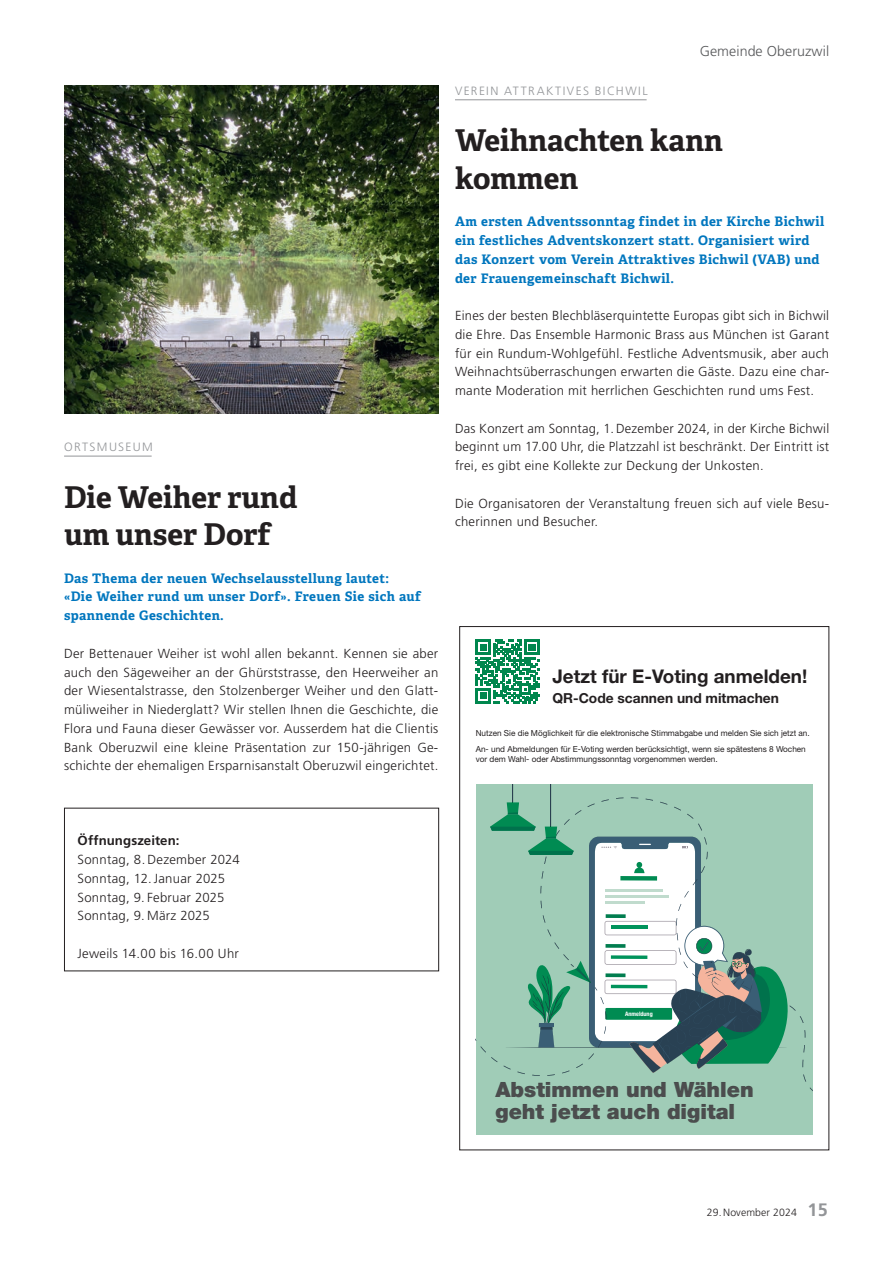
<style>
.page{position:relative;width:893px;height:1263px;background:#fff}
.page>*{position:absolute;margin:0;border:0;box-sizing:border-box;transform-origin:0 0}
.t1{font:700 30px/37.5px "Adelle";color:#231f20}
.t2{font:900 21px/22px "Helvetica Neue LT Std";color:#4c4d4e}
.t3{font:700 18.9px "Helvetica Neue LT Std";color:#231f20}
.t4{font:300 14.25px "Frutiger LT Std";letter-spacing:.005em;color:#57585a}
.t5{font:700 13.8px "Helvetica Neue LT Std";color:#231f20}
.t6{font:300 13.2px/18.8px "Frutiger LT Std";letter-spacing:.02em;color:#231f20;text-align:justify}
.t7{font:700 13.2px/18.8px "Adelle";letter-spacing:.03em;color:#0076be}
.t8{font:700 13.2px "Frutiger LT Std";letter-spacing:.005em;color:#231f20}
.t9{font:300 12px "Frutiger LT Std";letter-spacing:.12em;color:#939598}
.t10{font:300 10.5px "Frutiger LT Std";letter-spacing:.01em;color:#231f20}
.t11{font:8.4px/15.8px "Helvetica Neue LT Std";color:#231f20}
.t12{font:700 condensed 6.15px "Helvetica Neue LT Std";color:#fff}
.s1{font-weight:700;font-size:18px;color:#939598}
</style>
<div class="page">
<div style="left:476px;top:784px;width:337px;height:351px;background:#a0ccb7"></div>
<svg style="left:476px;top:784px;width:320px;height:292px"></svg>
<svg style="left:476px;top:639px;width:63px;height:64px"></svg>
<hr style="left:455px;top:99px;width:192px;height:1px;background:#939598">
<hr style="left:64px;top:456px;width:88px;height:1px;background:#939598">
<div style="left:64px;top:808px;width:375px;height:163px;border:1px solid #231f20"></div>
<img style="left:64px;top:85px;width:374px;height:329px">
<p class="t9" style="left:64px;top:440px;width:90px">ORTSMUSEUM</p>
<h1 class="t1" style="left:64px;top:478px;width:235px">Die Weiher rund um unser Dorf</h1>
<p class="t7" style="left:64px;top:569px;width:358px">Das Thema der neuen Wechselausstellung lautet:<br>«Die Weiher rund um unser Dorf». Freuen Sie sich auf spannende Geschichten.</p>
<p class="t6" style="left:64px;top:644px;width:376px">Der Bettenauer Weiher ist wohl allen bekannt. Kennen sie aber auch den Sägeweiher an der Ghürststrasse, den Heerweiher an der Wiesentalstrasse, den Stolzenberger Weiher und den Glatt&shy;müliweiher in Niederglatt? Wir stellen Ihnen die Geschichte, die Flora und Fauna dieser Gewässer vor. Ausserdem hat die Clientis Bank Oberuzwil eine kleine Präsentation zur 150-jährigen Ge&shy;schichte der ehemaligen Ersparnisanstalt Oberuzwil eingerichtet.</p>
<p class="t4" style="left:700px;top:43px;width:131px">Gemeinde Oberuzwil</p>
<p class="t9" style="left:455px;top:84px;width:194px">VEREIN ATTRAKTIVES BICHWIL</p>
<h1 class="t1" style="left:455px;top:122px;width:269px">Weihnachten kann kommen</h1>
<p class="t7" style="left:455px;top:212px;width:371px">Am ersten Adventssonntag findet in der Kirche Bichwil ein festliches Adventskonzert statt. Organisiert wird das Konzert vom Verein Attraktives Bichwil (VAB) und der Frauengemeinschaft Bichwil.</p>
<p class="t6" style="left:455px;top:306px;width:376px">Eines der besten Blechbläserquintette Europas gibt sich in Bichwil die Ehre. Das Ensemble Harmonic Brass aus München ist Garant für ein Rundum-Wohlgefühl. Festliche Adventsmusik, aber auch Weihnachtsüberraschungen erwarten die Gäste. Dazu eine char&shy;mante Moderation mit herrlichen Geschichten rund ums Fest.</p>
<p class="t6" style="left:455px;top:419px;width:376px">Das Konzert am Sonntag, 1.Dezember 2024, in der Kirche Bichwil beginnt um 17.00 Uhr, die Platzzahl ist beschränkt. Der Eintritt ist frei, es gibt eine Kollekte zur Deckung der Unkosten.</p>
<p class="t6" style="left:455px;top:494px;width:376px">Die Organisatoren der Veranstaltung freuen sich auf viele Besu&shy;cherinnen und Besucher.</p>
<h3 class="t3" style="left:552px;top:664px;width:256px">Jetzt für E-Voting anmelden!</h3>
<p class="t5" style="left:552px;top:690px;width:228px">QR-Code scannen und mitmachen</p>
<p class="t11" style="left:476px;top:725px;width:336px">Nutzen Sie die Möglichkeit für die elektronische Stimmabgabe und melden Sie sich jetzt an.<br>An- und Abmeldungen für E-Voting werden berücksichtigt, wenn sie spätestens 8 Wochen</p>
<p class="t11" style="left:476px;top:751px;width:243px">vor dem Wahl- oder Abstimmungssonntag vorgenommen werden.</p>
<p class="t8" style="left:78px;top:833px;width:103px">Öffnungszeiten:</p>
<p class="t6" style="left:78px;top:850px;width:164px;text-align:left">Sonntag, 8.Dezember 2024<br>Sonntag, 12.Januar 2025<br>Sonntag, 9. Februar 2025<br>Sonntag, 9. März 2025</p>
<p class="t6" style="left:78px;top:944px;width:163px">Jeweils 14.00 bis 16.00 Uhr</p>
<p class="t12" style="left:625px;top:1010px;width:29px">Anmeldung</p>
<h2 class="t2" style="left:495px;top:1079px;width:260px">Abstimmen und Wählen geht jetzt auch digital</h2>
<p class="t10" style="left:707px;top:1207px;width:123px">29.November 2024 <span class="s1">15</span></p>
</div>
